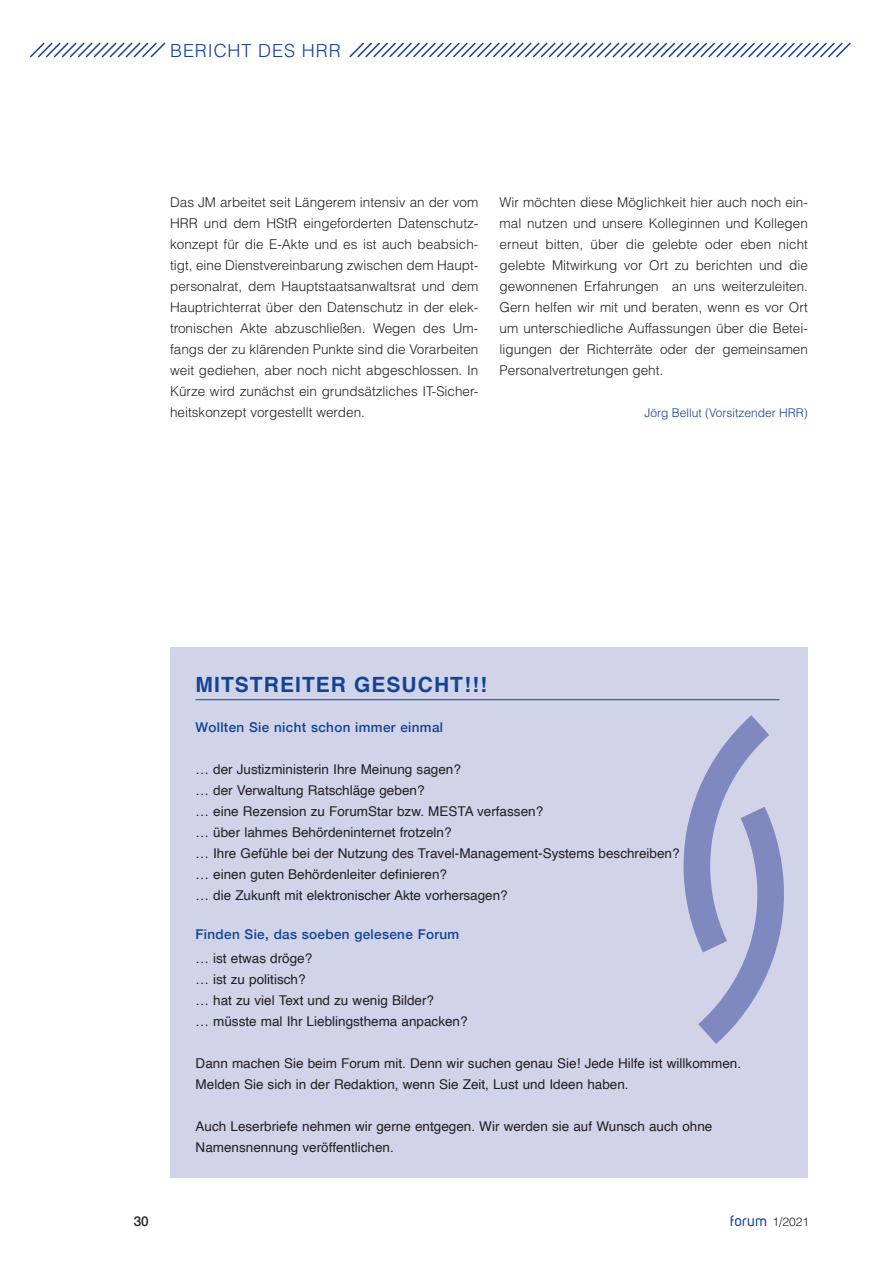
<style>
.page{position:relative;width:893px;height:1263px;background:#fff}
.page>*{position:absolute;margin:0;border:0;box-sizing:border-box;transform-origin:0 0}
.Inhalt_Head{font:700 21px "Helvetica";letter-spacing:.05em;color:#134394}
.t1{font:300 18px "Helvetica";letter-spacing:.05em;color:#134394}
.Inhalt_Fließtext{font:300 13.5px/21px "Helvetica";color:#231f20;text-align:justify}
.Fließtext{font:13.5px "Helvetica";color:#231f20}
.Zwischenhead{font:500 13.5px "Helvetica Neue";letter-spacing:.025em;color:#134394}
.t2{font:500 13.5px "Helvetica Neue";color:#231f20}
.Autor{font:300 12px "Helvetica";color:#134394}
.t3{font:300 12px "Helvetica";color:#231f20}
.s1{font-family:"Uni Sans Regular";font-weight:400;font-size:15px;color:#134394}
</style>
<div class="page">
<svg style="left:349px;top:42px;width:502px;height:16px"></svg>
<div style="left:170px;top:648px;width:638px;height:530px;background:#d1d3e9"></div>
<svg style="left:683px;top:715px;width:101px;height:329px"></svg>
<hr style="left:196px;top:699px;width:584px;height:1px;background:#134394">
<svg style="left:29px;top:42px;width:137px;height:16px"></svg>
<p class="t1" style="left:170px;top:39px;width:172px">BERICHT DES HRR</p>
<p class="Inhalt_Fließtext" style="left:170px;top:191px;width:310px">Das JM arbeitet seit Längerem intensiv an der vom HRR und dem HStR eingeforderten Datenschutz&shy;konzept für die E-Akte und es ist auch beabsich&shy;tigt, eine Dienstvereinbarung zwischen dem Haupt&shy;personalrat, dem Hauptstaatsanwaltsrat und dem Hauptrichterrat über den Datenschutz in der elek&shy;tronischen Akte abzuschließen. Wegen des Um&shy;fangs der zu klärenden Punkte sind die Vorarbeiten weit gediehen, aber noch nicht abgeschlossen. In Kürze wird zunächst ein grundsätzliches IT-Sicher&shy;heitskonzept vorgestellt werden.</p>
<p class="Inhalt_Fließtext" style="left:500px;top:191px;width:310px">Wir möchten diese Möglichkeit hier auch noch ein&shy;mal nutzen und unsere Kolleginnen und Kollegen erneut bitten, über die gelebte oder eben nicht gelebte Mitwirkung vor Ort zu berichten und die gewonnenen Erfahrungen an uns weiterzuleiten.<br>Gern helfen wir mit und beraten, wenn es vor Ort um unterschiedliche Auffassungen über die Betei&shy;ligungen der Richterräte oder der gemeinsamen Personalvertretungen geht.</p>
<p class="Autor" style="left:645px;top:405px;width:165px">Jörg Bellut (Vorsitzender HRR)</p>
<p class="Inhalt_Head" style="left:196px;top:667px;width:293px">MITSTREITER GESUCHT!!!</p>
<p class="Zwischenhead" style="left:196px;top:716px;width:249px">Wollten Sie nicht schon immer einmal</p>
<p class="Fließtext" style="left:196px;top:758px;width:267px">… der Justizministerin Ihre Meinung sagen?</p>
<p class="Fließtext" style="left:196px;top:779px;width:230px">… der Verwaltung Ratschläge geben?</p>
<p class="Fließtext" style="left:196px;top:800px;width:349px">… eine Rezension zu ForumStar bzw. MESTA verfassen?</p>
<p class="Fließtext" style="left:196px;top:821px;width:257px">… über lahmes Behördeninternet frotzeln?</p>
<p class="Fließtext" style="left:196px;top:842px;width:486px">… Ihre Gefühle bei der Nutzung des Travel-Management-Systems beschreiben?</p>
<p class="Fließtext" style="left:196px;top:863px;width:253px">… einen guten Behördenleiter definieren?</p>
<p class="Fließtext" style="left:196px;top:884px;width:314px">… die Zukunft mit elektronischer Akte vorhersagen?</p>
<p class="Zwischenhead" style="left:196px;top:923px;width:265px">Finden Sie, das soeben gelesene Forum</p>
<p class="Fließtext" style="left:196px;top:947px;width:118px">… ist etwas dröge?</p>
<p class="Fließtext" style="left:196px;top:968px;width:111px">… ist zu politisch?</p>
<p class="Fließtext" style="left:196px;top:989px;width:240px">… hat zu viel Text und zu wenig Bilder?</p>
<p class="Fließtext" style="left:196px;top:1010px;width:274px">… müsste mal Ihr Lieblingsthema anpacken?</p>
<p class="Fließtext" style="left:196px;top:1052px;width:547px">Dann machen Sie beim Forum mit. Denn wir suchen genau Sie! Jede Hilfe ist willkommen.</p>
<p class="Fließtext" style="left:196px;top:1073px;width:435px">Melden Sie sich in der Redaktion, wenn Sie Zeit, Lust und Ideen haben.</p>
<p class="Fließtext" style="left:196px;top:1115px;width:518px">Auch Leserbriefe nehmen wir gerne entgegen. Wir werden sie auf Wunsch auch ohne</p>
<p class="Fließtext" style="left:196px;top:1136px;width:200px">Namensnennung veröffentlichen.</p>
<p class="t2" style="left:134px;top:1210px;width:17px">30</p>
<p class="t3" style="left:730px;top:1214px;width:80px"><span class="s1">forum</span> 1/2021</p>
</div>
